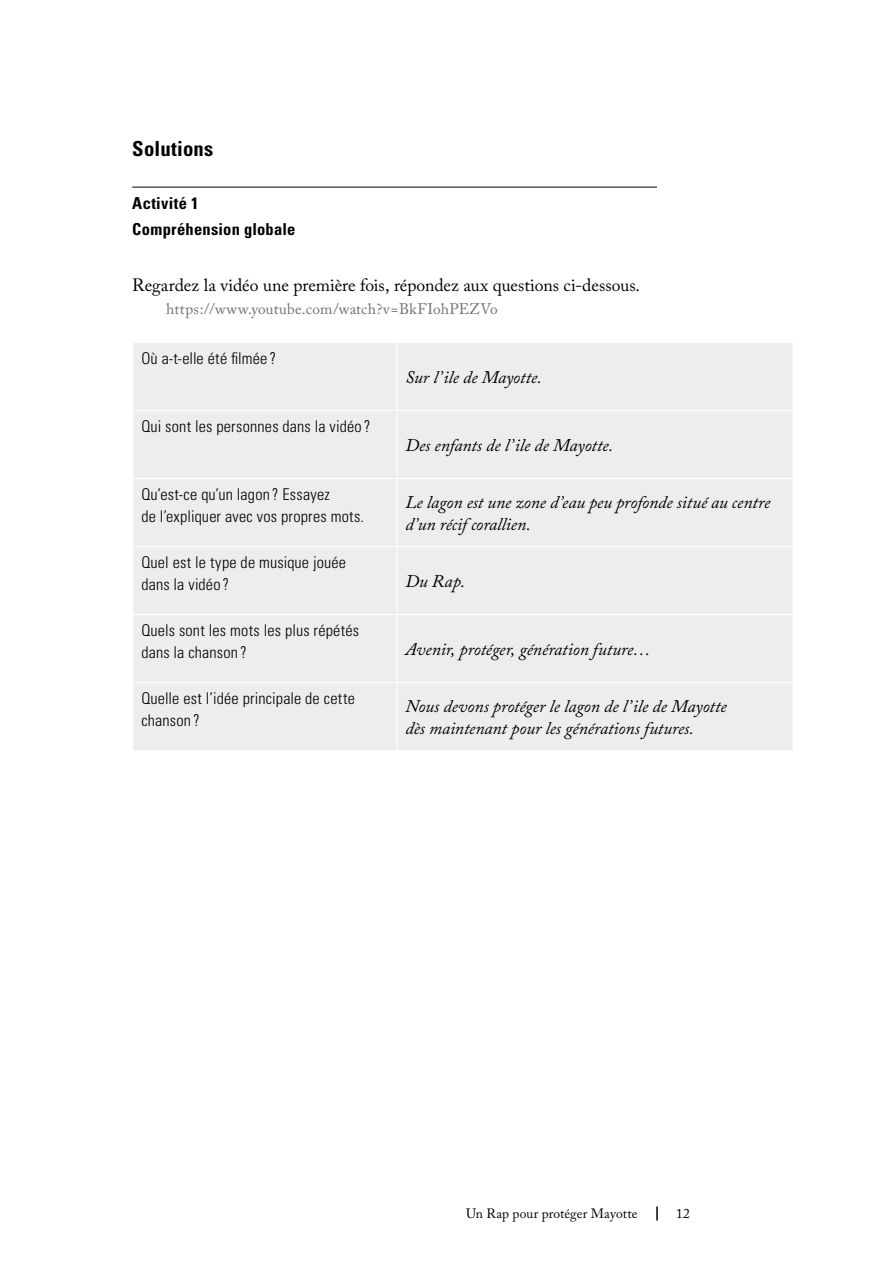
<style>
.page{position:relative;width:893px;height:1263px;background:#fff}
.page>*{position:absolute;margin:0;border:0;box-sizing:border-box;transform-origin:0 0}
.t1{font:700 condensed 20.7px "Univers";letter-spacing:.01em;color:#000}
.t2{font:italic 17.7px/22.2px "Adobe Caslon Pro";letter-spacing:-.005em;color:#000}
.t3{font:17.7px "Adobe Caslon Pro";letter-spacing:-.005em;color:#000}
.t4{font:700 condensed 16.5px/26.4px "Univers";letter-spacing:.015em;color:#000}
.t5{font:300 condensed 16.2px/22.2px "Univers";letter-spacing:.015em;color:#000}
.t6{font:15.3px "Adobe Caslon";letter-spacing:.01em;color:#707172}
.t7{font:13.5px "Adobe Caslon Pro";letter-spacing:.005em;color:#000}
</style>
<div class="page">
<svg style="left:657px;top:1206px;width:1px;height:14px"></svg>
<hr style="left:132px;top:187px;width:525px;height:1px;background:#000">
<div style="left:133px;top:343px;width:660px;height:407px;background:#eceded"></div>
<hr style="left:132px;top:410px;width:265px;height:1px;background:#fff">
<hr style="left:132px;top:478px;width:265px;height:1px;background:#fff">
<hr style="left:132px;top:546px;width:265px;height:1px;background:#fff">
<hr style="left:132px;top:614px;width:265px;height:1px;background:#fff">
<hr style="left:132px;top:682px;width:265px;height:1px;background:#fff">
<hr style="left:396px;top:343px;width:1px;height:67px;background:#fff">
<hr style="left:397px;top:410px;width:397px;height:1px;background:#fff">
<hr style="left:396px;top:411px;width:1px;height:67px;background:#fff">
<hr style="left:397px;top:478px;width:397px;height:1px;background:#fff">
<hr style="left:396px;top:479px;width:1px;height:67px;background:#fff">
<hr style="left:397px;top:546px;width:397px;height:1px;background:#fff">
<hr style="left:396px;top:547px;width:1px;height:67px;background:#fff">
<hr style="left:397px;top:614px;width:397px;height:1px;background:#fff">
<hr style="left:396px;top:615px;width:1px;height:67px;background:#fff">
<hr style="left:397px;top:682px;width:397px;height:1px;background:#fff">
<hr style="left:396px;top:683px;width:1px;height:67px;background:#fff">
<p class="t1" style="left:132px;top:136px;width:83px">Solutions</p>
<p class="t4" style="left:132px;top:189px;width:165px">Activité 1<br>Compréhension globale</p>
<p class="t3" style="left:132px;top:275px;width:509px">Regardez la vidéo une première fois, répondez aux questions ci-dessous.</p>
<p class="t6" style="left:166px;top:299px;width:333px">https://www.youtube.com/watch?v=BkFIohPEZVo</p>
<p class="t5" style="left:141px;top:346px;width:136px">Où a-t-elle été filmée ?</p>
<p class="t2" style="left:405px;top:366px;width:138px">Sur l’ile de Mayotte.</p>
<p class="t5" style="left:141px;top:415px;width:231px">Qui sont les personnes dans la vidéo ?</p>
<p class="t2" style="left:405px;top:434px;width:209px">Des enfants de l’ile de Mayotte.</p>
<p class="t5" style="left:141px;top:483px;width:224px">Qu’est-ce qu’un lagon ? Essayez<br>de l’expliquer avec vos propres mots.</p>
<p class="t2" style="left:405px;top:491px;width:366px">Le lagon est une zone d’eau peu profonde situé au centre d’un récif corallien.</p>
<p class="t5" style="left:141px;top:551px;width:206px">Quel est le type de musique jouée dans la vidéo ?</p>
<p class="t2" style="left:405px;top:570px;width:61px">Du Rap.</p>
<p class="t5" style="left:141px;top:619px;width:219px">Quels sont les mots les plus répétés dans la chanson ?</p>
<p class="t2" style="left:405px;top:638px;width:247px">Avenir, protéger, génération future…</p>
<p class="t5" style="left:141px;top:687px;width:215px">Quelle est l’idée principale de cette chanson ?</p>
<p class="t2" style="left:405px;top:695px;width:323px">Nous devons protéger le lagon de l’ile de Mayotte dès maintenant pour les générations futures.</p>
<p class="t7" style="left:466px;top:1205px;width:173px">Un Rap pour protéger Mayotte</p>
<p class="t7" style="left:676px;top:1205px;width:15px">12</p>
</div>
